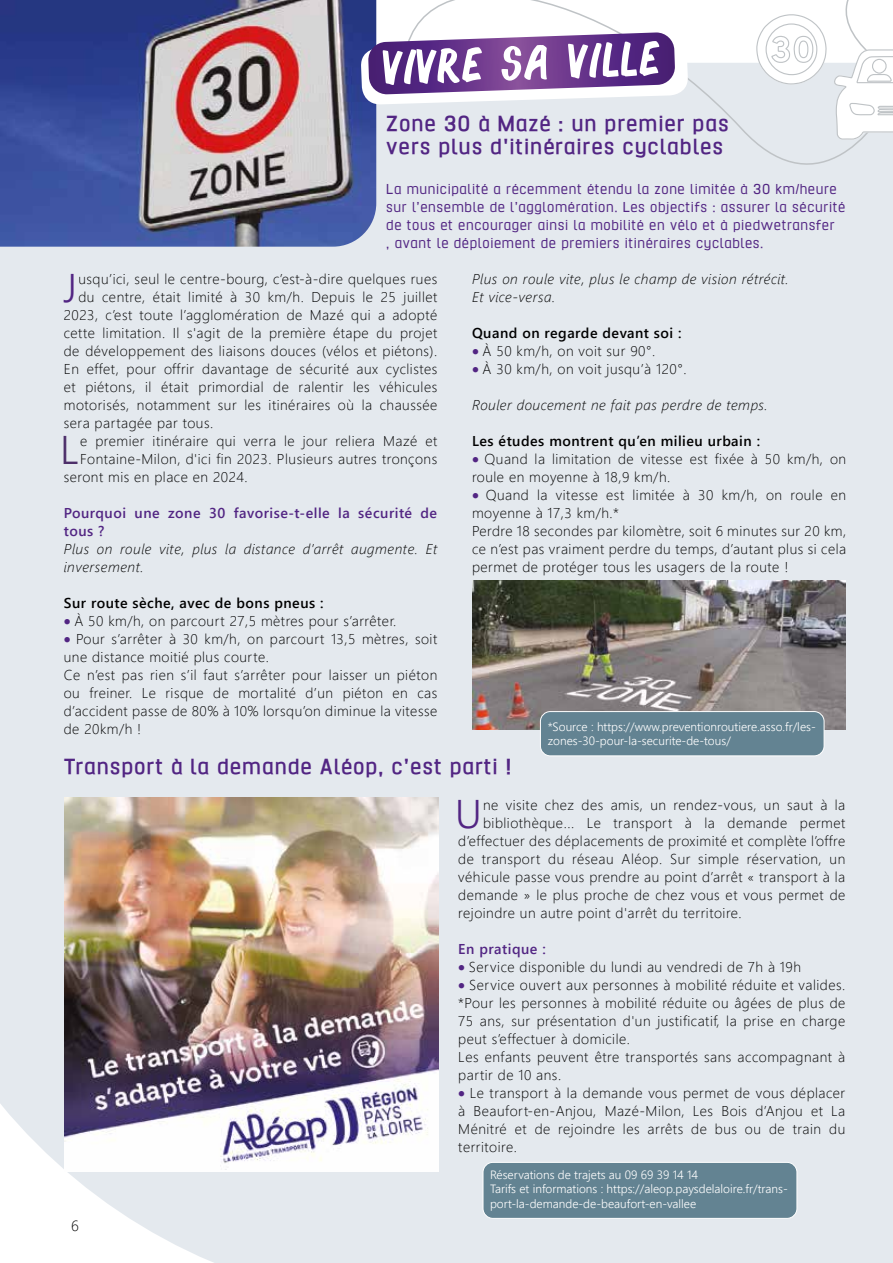
<style>
.page{position:relative;width:893px;height:1263px;background:#fff}
.page>*{position:absolute;margin:0;border:0;box-sizing:border-box;transform-origin:0 0}
.t1{font:39.9px "Webly Sleek UI Semilight";color:#522583}
.t2{font:39.9px "Webly Sleek UI Semilight";color:#4d2f6a}
.t3{font:700 24.75px/22.5px "Hurufo&Numero";letter-spacing:.035em;color:#522583}
.t4{font:16.5px/18px "Hurufo&Numero";letter-spacing:.035em;color:#522583}
.t5{font:15px "Webly Sleek UI Light";color:#000}
.t6{font:14.25px/18px "Webly Sleek UI Light";letter-spacing:.035em;color:#000}
.t7{font:italic 14.25px/18px "Webly Sleek UI Light";letter-spacing:.035em;color:#000}
.t8{font:14.25px "Webly Sleek UI Semibold";letter-spacing:.035em;color:#000}
.t9{font:14.25px/18px "Webly Sleek UI Semibold";letter-spacing:.035em;color:#522583}
.t10{font:12px/14.4px "Webly Sleek UI Semilight";color:#fff}
.s1{color:#522583}
</style>
<div class="page">
<div style="left:0;top:105px;width:893px;height:1158px;background:#e4e9ee"></div>
<svg style="left:398px;top:0;width:495px;height:281px;background:#e7ecf0"></svg>
<img style="left:0;top:0;width:376px;height:247px">
<svg style="left:360px;top:32px;width:328px;height:73px"></svg>
<img style="left:472px;top:580px;width:374px;height:150px">
<div style="left:540px;top:711px;width:284px;height:45px;background:#638392;border-radius:10px"></div>
<div style="left:540px;top:711px;width:284px;height:45px;border:1px solid #fff;border-radius:10px"></div>
<img style="left:65px;top:798px;width:373px;height:373px">
<div style="left:483px;top:1162px;width:314px;height:56px;background:#638392;border-radius:10px"></div>
<div style="left:483px;top:1162px;width:314px;height:57px;border:1px solid #fff;border-radius:10px"></div>
<svg style="left:756px;top:13px;width:137px;height:127px"></svg>
<h2 class="t3" style="left:386px;top:113px;width:344px">Zone 30 à Mazé : un premier pas vers plus d'itinéraires cyclables</h2>
<p class="t4" style="left:386px;top:181px;width:460px">La municipalité a récemment étendu la zone limitée à 30 km/heure sur l’ensemble de l’agglomération. Les objectifs : assurer la sécurité de tous et encourager ainsi la mobilité en vélo et à piedwetransfer<br>, avant le déploiement de premiers itinéraires cyclables.</p>
<h1 class="t1" style="left:63px;top:258px;width:15px">J</h1>
<p class="t6" style="left:78px;top:270px;width:360px">usqu’ici, seul le centre-bourg, c’est-à-dire quelques rues</p>
<p class="t6" style="left:78px;top:288px;width:360px">du centre, était limité à 30 km/h. Depuis le 25 juillet</p>
<p class="t6" style="left:64px;top:306px;width:375px">2023, c’est toute l’agglomération de Mazé qui a adopté</p>
<p class="t6" style="left:64px;top:324px;width:375px">cette limitation. Il s'agit de la première étape du projet</p>
<p class="t6" style="left:64px;top:342px;width:375px">de développement des liaisons douces (vélos et piétons).</p>
<p class="t6" style="left:64px;top:360px;width:375px">En effet, pour offrir davantage de sécurité aux cyclistes</p>
<p class="t6" style="left:64px;top:378px;width:375px">et piétons, il était primordial de ralentir les véhicules</p>
<p class="t6" style="left:64px;top:396px;width:375px">motorisés, notamment sur les itinéraires où la chaussée</p>
<p class="t6" style="left:64px;top:414px;width:151px">sera partagée par tous.</p>
<h1 class="t2" style="left:60px;top:420px;width:20px">L</h1>
<p class="t6" style="left:80px;top:432px;width:359px">e premier itinéraire qui verra le jour reliera Mazé et</p>
<p class="t6" style="left:80px;top:450px;width:359px">Fontaine-Milon, d'ici fin 2023. Plusieurs autres tronçons</p>
<p class="t6" style="left:64px;top:468px;width:185px">seront mis en place en 2024.</p>
<p class="t9" style="left:64px;top:504px;width:375px">Pourquoi une zone 30 favorise-t-elle la sécurité de tous ?</p>
<p class="t7" style="left:64px;top:540px;width:375px">Plus on roule vite, plus la distance d’arrêt augmente. Et inversement.</p>
<p class="t8" style="left:64px;top:593px;width:261px">Sur route sèche, avec de bons pneus :</p>
<p class="t6" style="left:64px;top:612px;width:334px"><span class="s1">•</span> À 50 km/h, on parcourt 27,5 mètres pour s’arrêter.</p>
<p class="t6" style="left:64px;top:630px;width:375px"><span class="s1">•</span> Pour s’arrêter à 30 km/h, on parcourt 13,5 mètres, soit une distance moitié plus courte.<br>Ce n’est pas rien s’il faut s’arrêter pour laisser un piéton ou freiner. Le risque de mortalité d’un piéton en cas d’accident passe de 80% à 10% lorsqu’on diminue la vitesse de 20km/h !</p>
<p class="t7" style="left:472px;top:270px;width:318px">Plus on roule vite, plus le champ de vision rétrécit.<br>Et vice-versa.</p>
<p class="t8" style="left:472px;top:323px;width:211px">Quand on regarde devant soi :</p>
<p class="t6" style="left:472px;top:342px;width:185px"><span class="s1">•</span> À 50 km/h, on voit sur 90°.</p>
<p class="t6" style="left:472px;top:360px;width:216px"><span class="s1">•</span> À 30 km/h, on voit jusqu’à 120°.</p>
<p class="t7" style="left:472px;top:396px;width:297px">Rouler doucement ne fait pas perdre de temps.</p>
<p class="t8" style="left:472px;top:431px;width:290px">Les études montrent qu’en milieu urbain :</p>
<p class="t6" style="left:472px;top:450px;width:376px"><span class="s1">•</span> Quand la limitation de vitesse est fixée à 50 km/h, on roule en moyenne à 18,9 km/h.</p>
<p class="t6" style="left:472px;top:486px;width:376px"><span class="s1">•</span> Quand la vitesse est limitée à 30 km/h, on roule en moyenne à 17,3 km/h.*<br>Perdre 18 secondes par kilomètre, soit 6 minutes sur 20 km, ce n’est pas vraiment perdre du temps, d’autant plus si cela permet de protéger tous les usagers de la route !</p>
<p class="t10" style="left:548px;top:718px;width:270px">*Source : https://www.preventionroutiere.asso.fr/les&shy;zones-30-pour-la-securite-de-tous/</p>
<h2 class="t3" style="left:64px;top:755px;width:449px">Transport à la demande Aléop, c’est parti !</h2>
<h1 class="t1" style="left:455px;top:784px;width:28px">U</h1>
<p class="t6" style="left:483px;top:795px;width:364px">ne visite chez des amis, un rendez-vous, un saut à la</p>
<p class="t6" style="left:483px;top:813px;width:364px">bibliothèque... Le transport à la demande permet</p>
<p class="t6" style="left:458px;top:831px;width:389px">d’effectuer des déplacements de proximité et complète l’offre</p>
<p class="t6" style="left:458px;top:849px;width:388px">de transport du réseau Aléop. Sur simple réservation, un</p>
<p class="t6" style="left:458px;top:867px;width:389px">véhicule passe vous prendre au point d’arrêt « transport à la</p>
<p class="t6" style="left:458px;top:885px;width:389px">demande » le plus proche de chez vous et vous permet de</p>
<p class="t6" style="left:458px;top:903px;width:285px">rejoindre un autre point d'arrêt du territoire.</p>
<p class="t9" style="left:458px;top:939px;width:89px">En pratique :</p>
<p class="t6" style="left:458px;top:957px;width:344px"><span class="s1">•</span> Service disponible du lundi au vendredi de 7h à 19h</p>
<p class="t6" style="left:458px;top:975px;width:388px"><span class="s1">•</span> Service ouvert aux personnes à mobilité réduite et valides. *Pour les personnes à mobilité réduite ou âgées de plus de 75 ans, sur présentation d'un justificatif, la prise en charge peut s’effectuer à domicile.<br>Les enfants peuvent être transportés sans accompagnant à partir de 10 ans.</p>
<p class="t6" style="left:458px;top:1083px;width:388px;text-align:justify"><span class="s1">•</span> Le transport à la demande vous permet de vous déplacer à Beaufort-en-Anjou, Mazé-Milon, Les Bois d’Anjou et La Ménitré et de rejoindre les arrêts de bus ou de train du territoire.</p>
<p class="t10" style="left:490px;top:1167px;width:299px">Réservations de trajets au 09 69 39 14 14<br>Tarifs et informations : https://aleop.paysdelaloire.fr/trans&shy;port-la-demande-de-beaufort-en-vallee</p>
<p class="t5" style="left:71px;top:1215px;width:9px">6</p>
</div>
